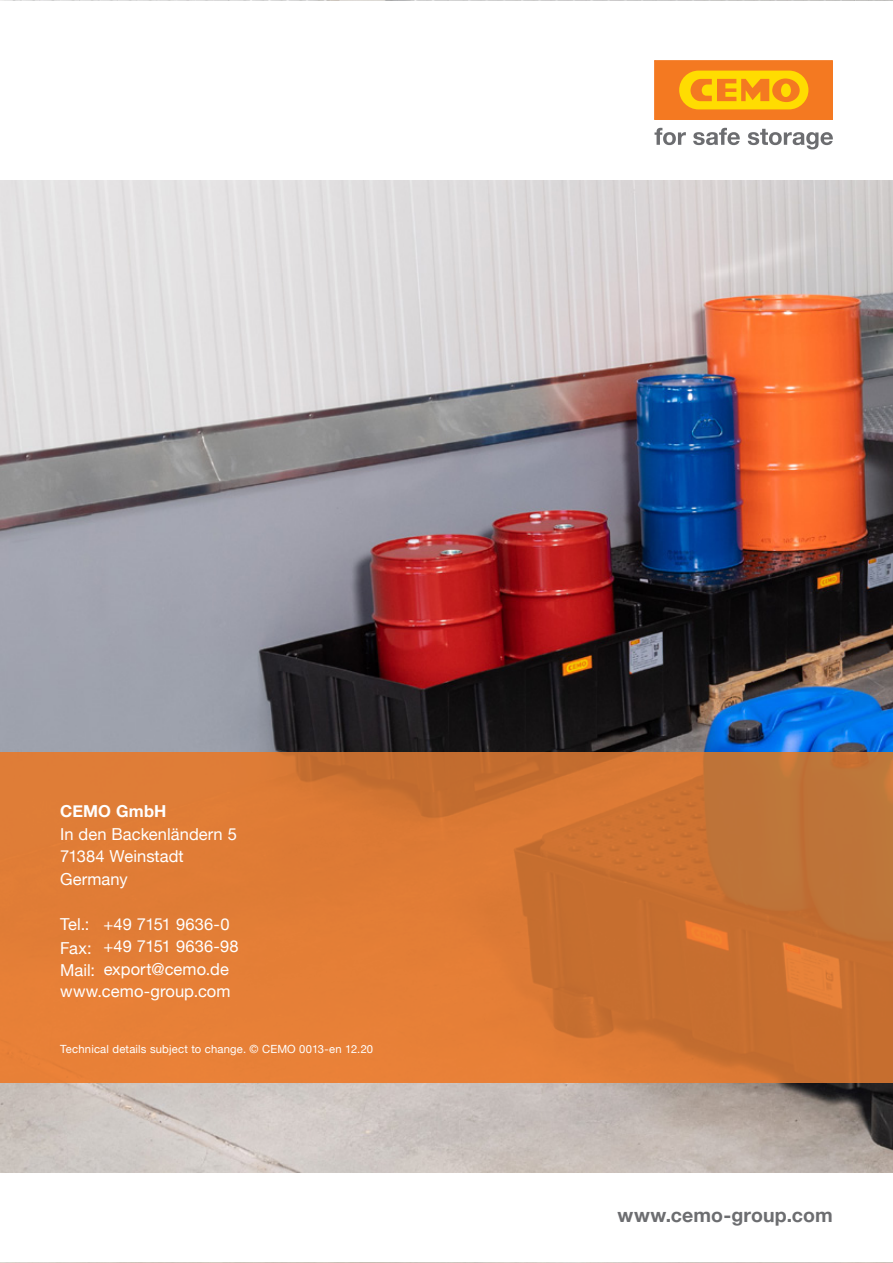
<style>
.page{position:relative;width:893px;height:1263px;background:#fff}
.page>*{position:absolute;margin:0;border:0;box-sizing:border-box;transform-origin:0 0}
.t1{font:700 19.5px "Helvetica Neue";letter-spacing:.005em;color:#6c6d70}
.t2{font:16.5px/22.5px "Helvetica Neue";letter-spacing:.005em;color:#fff}
.t3{font:11.25px "Helvetica Neue";letter-spacing:.015em;color:#fff}
.s1{font-weight:700}
</style>
<div class="page">
<img style="left:0;top:0;width:893px;height:1px">
<img style="left:0;top:180px;width:893px;height:993px">
<svg style="left:0;top:752px;width:893px;height:330px;background:#d67834"></svg>
<div style="left:655px;top:61px;width:177px;height:58px;background:#f47921"></div>
<div style="left:654px;top:60px;width:179px;height:60px;border:1px solid #f47921"></div>
<div style="left:678px;top:69px;width:132px;height:42px;background:#ffdc01;border-radius:21px"></div>
<div style="left:677px;top:68px;width:134px;height:44px;border:2px solid #f47921;border-radius:21px"></div>
<svg style="left:690px;top:78px;width:110px;height:24px"></svg>
<svg style="left:654px;top:128px;width:32px;height:17px"></svg>
<svg style="left:693px;top:128px;width:47px;height:17px"></svg>
<svg style="left:748px;top:129px;width:85px;height:20px"></svg>
<p class="t2" style="left:60px;top:801px;width:178px"><span class="s1">CEMO GmbH<br></span>In den Backenländern 5<br>71384 Weinstadt<br>Germany</p>
<p class="t2" style="left:60px;top:913px;width:180px">Tel.: +49 7151 9636-0<br>Fax: +49 7151 9636-98<br>Mail: export@cemo.de www.cemo-group.com</p>
<p class="t3" style="left:60px;top:1040px;width:315px">Technical details subject to change. © CEMO 0013-en 12.20</p>
<p class="t1" style="left:618px;top:1199px;width:217px">www.cemo-group.com</p>
</div>
